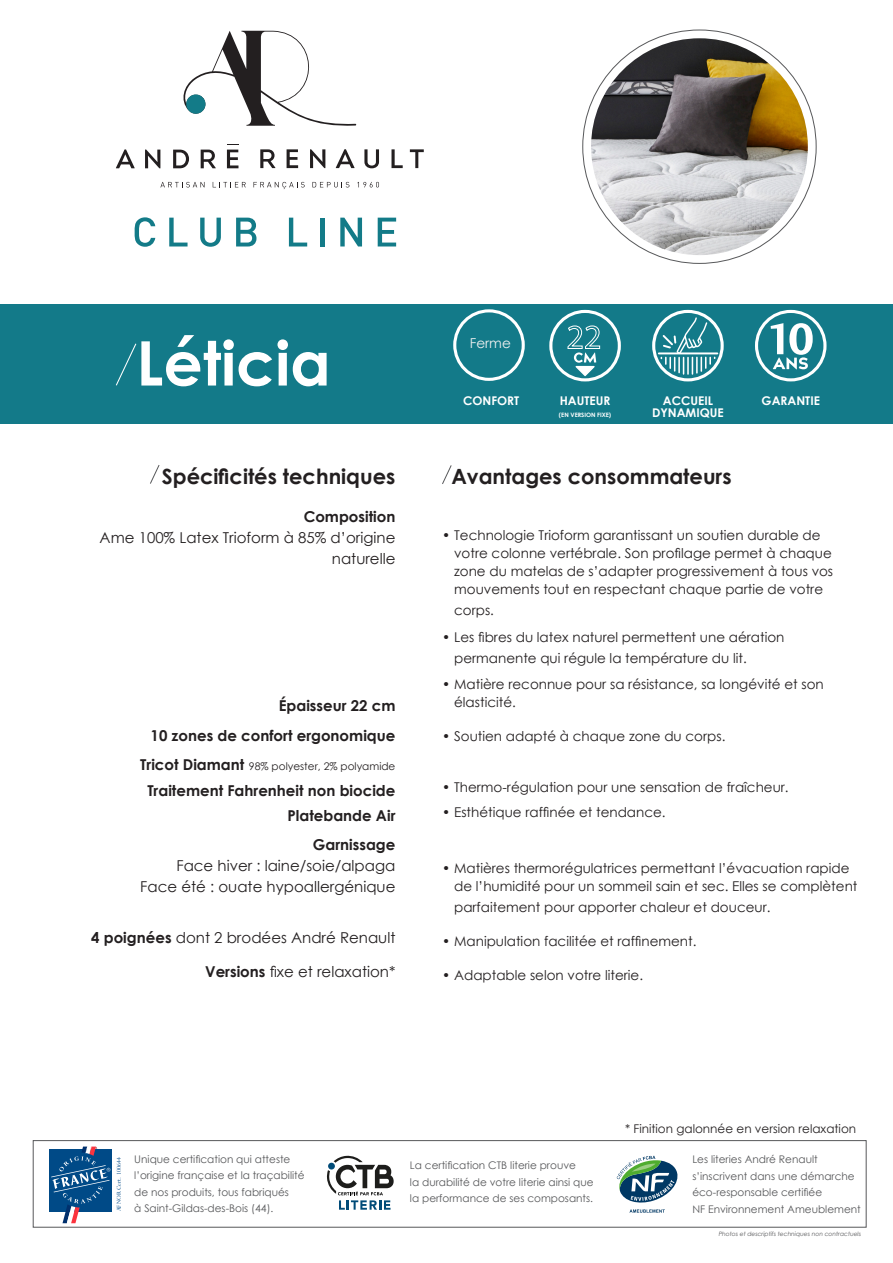
<style>
.page{position:relative;width:893px;height:1263px;background:#fff}
.page>*{position:absolute;margin:0;border:0;box-sizing:border-box;transform-origin:0 0}
.Nom_produit{font:700 61.5px "Century Gothic";color:#fff}
.Titre_fer_à_froite{font:700 21px "Century Gothic";color:#231f20}
.Titre_Fer_à_gauche{font:700 21px "Century Gothic";color:#231f20}
.Spé_Tech_description{font:15px/21px "Century Gothic";color:#231f20;text-align:right}
.Spé_Tech_description-2{font:700 15px "Century Gothic";color:#231f20}
.Spé_Tech{font:15px "Century Gothic";color:#231f20}
.Spé_Tech-2{font:700 15px "Century Gothic";color:#231f20}
.t1{font:13.65px "Century Gothic";color:#f1f1f1}
.Avantages_consommate{font:13.5px/18px "Century Gothic";color:#231f20}
.Texte_pictos{font:700 12px "Century Gothic";color:#fff}
.Avantages_consommate-2{font:12px "Century Gothic";color:#231f20}
.Textes_Encart_bas_de{font:10.5px/16.5px "Century Gothic";color:#57585a}
.Spé_Tech_description-3{font:10.5px "Century Gothic";color:#231f20}
.t2{font:6.6px "Perpetua";color:#004a87}
.Spé_Tech-3{font:italic 6px "Century Gothic";color:#57585a}
.Texte_pictos-2{font:700 6px "Century Gothic";color:#fff}
.s1{font-weight:700;font-size:15px}
.s2{font-weight:700}
</style>
<div class="page">
<div style="left:0;top:305px;width:893px;height:119px;background:#137a89"></div>
<svg style="left:755px;top:310px;width:71px;height:71px"></svg>
<svg style="left:652px;top:310px;width:72px;height:71px"></svg>
<svg style="left:549px;top:310px;width:72px;height:71px"></svg>
<svg style="left:160px;top:182px;width:45px;height:5px"></svg>
<svg style="left:213px;top:182px;width:33px;height:5px"></svg>
<svg style="left:253px;top:182px;width:52px;height:7px"></svg>
<svg style="left:312px;top:182px;width:37px;height:5px"></svg>
<svg style="left:357px;top:182px;width:22px;height:5px"></svg>
<svg style="left:260px;top:149px;width:15px;height:19px"></svg>
<svg style="left:287px;top:149px;width:11px;height:19px"></svg>
<svg style="left:310px;top:149px;width:15px;height:19px"></svg>
<svg style="left:336px;top:149px;width:18px;height:19px"></svg>
<svg style="left:364px;top:149px;width:15px;height:19px"></svg>
<svg style="left:391px;top:149px;width:12px;height:19px"></svg>
<svg style="left:410px;top:149px;width:14px;height:19px"></svg>
<svg style="left:116px;top:149px;width:19px;height:19px"></svg>
<svg style="left:145px;top:150px;width:15px;height:18px"></svg>
<svg style="left:173px;top:150px;width:16px;height:18px"></svg>
<svg style="left:201px;top:150px;width:15px;height:18px"></svg>
<svg style="left:227px;top:144px;width:11px;height:24px"></svg>
<svg style="left:183px;top:31px;width:173px;height:95px"></svg>
<svg style="left:135px;top:217px;width:20px;height:30px"></svg>
<svg style="left:169px;top:218px;width:19px;height:28px"></svg>
<svg style="left:200px;top:218px;width:21px;height:29px"></svg>
<svg style="left:236px;top:218px;width:20px;height:28px"></svg>
<svg style="left:289px;top:218px;width:18px;height:28px"></svg>
<div style="left:320px;top:218px;width:5px;height:28px;background:#137b88"></div>
<svg style="left:340px;top:218px;width:22px;height:28px"></svg>
<svg style="left:378px;top:218px;width:18px;height:28px"></svg>
<div style="left:186px;top:94px;width:19px;height:20px;background:#137b88;border-radius:50%"></div>
<svg style="left:116px;top:343px;width:21px;height:43px"></svg>
<svg style="left:150px;top:465px;width:10px;height:19px"></svg>
<svg style="left:442px;top:465px;width:10px;height:19px"></svg>
<svg style="left:453px;top:309px;width:72px;height:72px"></svg>
<svg style="left:327px;top:1155px;width:67px;height:55px"></svg>
<svg style="left:617px;top:1156px;width:60px;height:57px"></svg>
<div style="left:33px;top:1140px;width:833px;height:87px;border:1px solid #57585a"></div>
<div style="left:49px;top:1148px;width:63px;height:63px;background:#004a87"></div>
<svg style="left:51px;top:1146px;width:59px;height:77px"></svg>
<img style="left:591px;top:38px;width:217px;height:217px;border-radius:108px">
<p class="Nom_produit" style="left:136px;top:316px;width:196px">Léticia</p>
<p class="Titre_fer_à_froite" style="left:162px;top:460px;width:235px">Spécificités techniques</p>
<p class="Spé_Tech-2" style="left:304px;top:505px;width:93px">Composition</p>
<p class="Spé_Tech_description" style="left:100px;top:526px;width:297px">Ame 100% Latex Trioform à 85% d’origine naturelle</p>
<p class="Spé_Tech_description-2" style="left:279px;top:694px;width:118px">Épaisseur 22 cm</p>
<p class="Spé_Tech_description-2" style="left:151px;top:724px;width:246px">10 zones de confort ergonomique</p>
<p class="Spé_Tech_description-3" style="left:140px;top:759px;width:257px"><span class="s1">Tricot Diamant</span> 98% polyester, 2% polyamide</p>
<p class="Spé_Tech_description-2" style="left:147px;top:779px;width:250px">Traitement Fahrenheit non biocide</p>
<p class="Spé_Tech_description-2" style="left:287px;top:804px;width:109px">Platebande Air</p>
<p class="Spé_Tech_description-2" style="left:313px;top:833px;width:84px">Garnissage</p>
<p class="Spé_Tech_description" style="left:176px;top:855px;width:221px">Face hiver : laine/soie/alpaga</p>
<p class="Spé_Tech_description" style="left:140px;top:876px;width:257px">Face été : ouate hypoallergénique</p>
<p class="Spé_Tech" style="left:91px;top:927px;width:306px"><span class="s2">4 poignées</span> dont 2 brodées André Renault</p>
<p class="Spé_Tech" style="left:205px;top:961px;width:192px"><span class="s2">Versions</span> fixe et relaxation*</p>
<p class="t1" style="left:470px;top:334px;width:43px">Ferme</p>
<p class="Texte_pictos" style="left:463px;top:392px;width:58px">CONFORT</p>
<p class="Texte_pictos" style="left:560px;top:391px;width:52px">HAUTEUR</p>
<p class="Texte_pictos-2" style="left:559px;top:410px;width:54px">(EN VERSION FIXE)</p>
<p class="Texte_pictos" style="left:663px;top:391px;width:52px">ACCUEIL</p>
<p class="Texte_pictos" style="left:762px;top:391px;width:60px">GARANTIE</p>
<p class="Texte_pictos" style="left:652px;top:403px;width:73px">DYNAMIQUE</p>
<p class="Titre_Fer_à_gauche" style="left:451px;top:460px;width:282px">Avantages consommateurs</p>
<p class="Avantages_consommate" style="left:454px;top:526px;width:381px;text-indent:-12px">• Technologie Trioform garantissant un soutien durable de votre colonne vertébrale. Son profilage permet à chaque zone du matelas de s’adapter progressivement à tous vos mouvements tout en respectant chaque partie de votre</p>
<p class="Avantages_consommate" style="left:454px;top:601px;width:41px">corps.</p>
<p class="Avantages_consommate" style="left:454px;top:626px;width:332px;line-height:21px;text-indent:-12px">• Les fibres du latex naturel permettent une aération permanente qui régule la température du lit.</p>
<p class="Avantages_consommate" style="left:454px;top:675px;width:371px;text-indent:-12px">• Matière reconnue pour sa résistance, sa longévité et son élasticité.</p>
<p class="Avantages_consommate" style="left:442px;top:727px;width:285px">• Soutien adapté à chaque zone du corps.</p>
<p class="Avantages_consommate" style="left:442px;top:778px;width:348px">• Thermo-régulation pour une sensation de fraîcheur.</p>
<p class="Avantages_consommate" style="left:442px;top:803px;width:225px">• Esthétique raffinée et tendance.</p>
<p class="Avantages_consommate" style="left:454px;top:859px;width:405px;text-indent:-12px">• Matières thermorégulatrices permettant l’évacuation rapide de l’humidité pour un sommeil sain et sec. Elles se complètent</p>
<p class="Avantages_consommate" style="left:454px;top:898px;width:318px">parfaitement pour apporter chaleur et douceur.</p>
<p class="Avantages_consommate" style="left:442px;top:932px;width:256px">• Manipulation facilitée et raffinement.</p>
<p class="Avantages_consommate" style="left:442px;top:966px;width:202px">• Adaptable selon votre literie.</p>
<p class="t2" style="left:115px;top:1211px;width:56px;rotate:-90deg">AFNOR Cert. 100644</p>
<p class="Textes_Encart_bas_de" style="left:134px;top:1150px;width:172px">Unique certification qui atteste l’origine française et la traçabilité de nos produits, tous fabriqués<br>à Saint-Gildas-des-Bois (44).</p>
<p class="Textes_Encart_bas_de" style="left:410px;top:1157px;width:168px">La certification CTB literie prouve</p>
<p class="Textes_Encart_bas_de" style="left:410px;top:1174px;width:185px">la durabilité de votre literie ainsi que</p>
<p class="Textes_Encart_bas_de" style="left:410px;top:1190px;width:185px">la performance de ses composants.</p>
<p class="Avantages_consommate-2" style="left:625px;top:1120px;width:233px">* Finition galonnée en version relaxation</p>
<p class="Textes_Encart_bas_de" style="left:692px;top:1151px;width:164px">Les literies André Renault s’inscrivent dans une démarche éco-responsable certifiée</p>
<p class="Textes_Encart_bas_de" style="left:692px;top:1200px;width:170px">NF Environnement Ameublement</p>
<p class="Spé_Tech-3" style="left:719px;top:1229px;width:144px">Photos et descriptifs techniques non contractuels</p>
</div>
